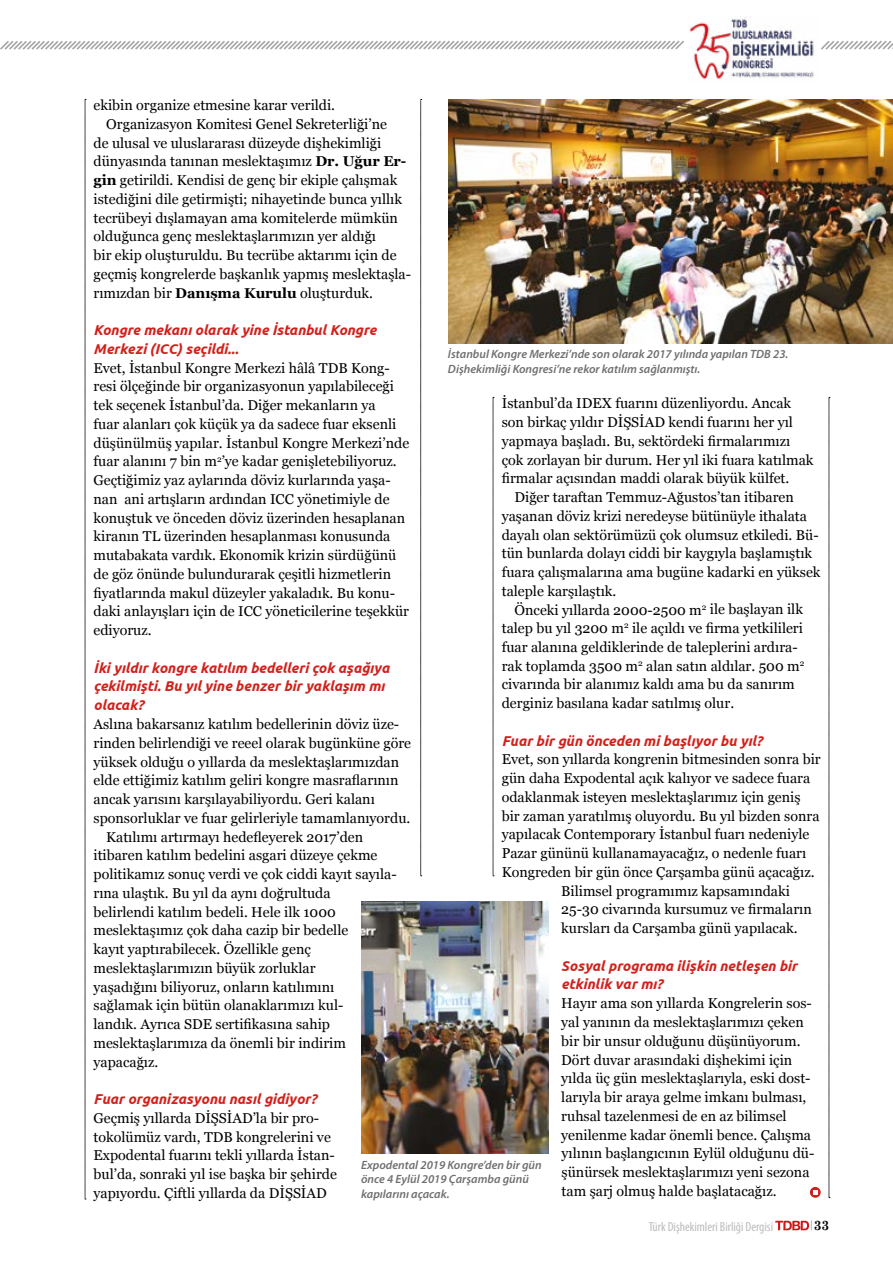
<style>
.page{position:relative;width:893px;height:1263px;background:#fff}
.page>*{position:absolute;margin:0;border:0;box-sizing:border-box;transform-origin:0 0}
.t1{font:14.25px/18.8px "Georgia";color:#000}
.t2{font:italic 700 14.25px/18.8px "Ubuntu";color:#d1211c}
.t3{font:700 13.5px "Century Schoolbook";color:#000}
.t4{font:condensed 13.05px "Myriad Pro";color:#bcbcbc}
.t5{font:italic 600 12px/14.4px "Myriad Pro";color:#706f6f}
.s1{font-weight:700}
</style>
<div class="page">
<svg style="left:85px;top:99px;width:1px;height:1101px"></svg>
<svg style="left:420px;top:99px;width:2px;height:777px;background:#a2a2a2"></svg>
<svg style="left:493px;top:397px;width:1px;height:479px"></svg>
<svg style="left:829px;top:397px;width:1px;height:801px"></svg>
<svg style="left:0;top:40px;width:684px;height:10px"></svg>
<svg style="left:821px;top:40px;width:72px;height:10px"></svg>
<svg style="left:775px;top:1220px;width:37px;height:10px"></svg>
<img style="left:448px;top:99px;width:445px;height:245px">
<img style="left:361px;top:901px;width:188px;height:252px">
<div style="left:810px;top:1187px;width:11px;height:11px;background:#d1211c;border-radius:50%"></div>
<svg style="left:813px;top:1190px;width:5px;height:5px"></svg>
<img style="left:690px;top:16px;width:124px;height:64px">
<p class="t1" style="left:94px;top:95px;width:243px">ekibin organize etmesine karar verildi.</p>
<p class="t1" style="left:106px;top:114px;width:282px">Organizasyon Komitesi Genel Sekreterliği’ne</p>
<p class="t1" style="left:94px;top:133px;width:289px">de ulusal ve uluslararası düzeyde dişhekimliği</p>
<p class="t1" style="left:94px;top:151px;width:314px">dünyasında tanınan meslektaşımız <span class="s1">Dr. Uğur Er-</span></p>
<p class="t1" style="left:94px;top:170px;width:305px"><span class="s1">gin</span> getirildi. Kendisi de genç bir ekiple çalışmak</p>
<p class="t1" style="left:94px;top:189px;width:310px">istediğini dile getirmişti; nihayetinde bunca yıllık</p>
<p class="t1" style="left:94px;top:208px;width:306px">tecrübeyi dışlamayan ama komitelerde mümkün</p>
<p class="t1" style="left:94px;top:227px;width:284px">olduğunca genç meslektaşlarımızın yer aldığı</p>
<p class="t1" style="left:94px;top:245px;width:305px">bir ekip oluşturuldu. Bu tecrübe aktarımı için de</p>
<p class="t1" style="left:94px;top:264px;width:319px">geçmiş kongrelerde başkanlık yapmış meslektaşla-</p>
<p class="t1" style="left:94px;top:283px;width:281px">rımızdan bir <span class="s1">Danışma Kurulu</span> oluşturduk.</p>
<p class="t2" style="left:94px;top:320px;width:284px">Kongre mekanı olarak yine İstanbul Kongre<br>Merkezi (ICC) seçildi...</p>
<p class="t1" style="left:94px;top:358px;width:317px">Evet, İstanbul Kongre Merkezi hâlâ TDB Kong&shy;resi ölçeğinde bir organizasyonun yapılabileceği tek seçenek İstanbul’da. Diğer mekanların ya<br>fuar alanları çok küçük ya da sadece fuar eksenli düşünülmüş yapılar. İstanbul Kongre Merkezi’nde fuar alanını 7 bin m<sup>2</sup>’ye kadar genişletebiliyoruz.<br>Geçtiğimiz yaz aylarında döviz kurlarında yaşa&shy;nan ani artışların ardından ICC yönetimiyle de konuştuk ve önceden döviz üzerinden hesaplanan kiranın TL üzerinden hesaplanması konusunda mutabakata vardık. Ekonomik krizin sürdüğünü de göz önünde bulundurarak çeşitli hizmetlerin fiyatlarında makul düzeyler yakaladık. Bu konu&shy;daki anlayışları için de ICC yöneticilerine teşekkür ediyoruz.</p>
<p class="t2" style="left:94px;top:658px;width:298px">İki yıldır kongre katılım bedelleri çok aşağıya çekilmişti. Bu yıl yine benzer bir yaklaşım mı olacak?</p>
<p class="t1" style="left:94px;top:714px;width:307px">Aslına bakarsanız katılım bedellerinin döviz üze-</p>
<p class="t1" style="left:94px;top:733px;width:319px">rinden belirlendiği ve reeel olarak bugünküne göre</p>
<p class="t1" style="left:94px;top:752px;width:307px">yüksek olduğu o yıllarda da meslektaşlarımızdan</p>
<p class="t1" style="left:94px;top:770px;width:306px">elde ettiğimiz katılım geliri kongre masraflarının</p>
<p class="t1" style="left:94px;top:789px;width:283px">ancak yarısını karşılayabiliyordu. Geri kalanı</p>
<p class="t1" style="left:94px;top:808px;width:318px">sponsorluklar ve fuar gelirleriyle tamamlanıyordu.</p>
<p class="t1" style="left:106px;top:827px;width:258px">Katılımı artırmayı hedefleyerek 2017’den</p>
<p class="t1" style="left:94px;top:845px;width:285px">itibaren katılım bedelini asgari düzeye çekme</p>
<p class="t1" style="left:94px;top:864px;width:305px">politikamız sonuç verdi ve çok ciddi kayıt sayıla-</p>
<p class="t1" style="left:94px;top:883px;width:239px">rına ulaştık. Bu yıl da aynı doğrultuda</p>
<p class="t1" style="left:94px;top:902px;width:244px">belirlendi katılım bedeli. Hele ilk 1000</p>
<p class="t1" style="left:94px;top:920px;width:256px">meslektaşımız çok daha cazip bir bedelle</p>
<p class="t1" style="left:94px;top:939px;width:219px">kayıt yaptırabilecek. Özellikle genç</p>
<p class="t1" style="left:94px;top:958px;width:224px">meslektaşlarımızın büyük zorluklar</p>
<p class="t1" style="left:94px;top:977px;width:242px">yaşadığını biliyoruz, onların katılımını</p>
<p class="t1" style="left:94px;top:995px;width:251px">sağlamak için bütün olanaklarımızı kul-</p>
<p class="t1" style="left:94px;top:1014px;width:238px">landık. Ayrıca SDE sertifikasına sahip</p>
<p class="t1" style="left:94px;top:1033px;width:254px">meslektaşlarımıza da önemli bir indirim</p>
<p class="t1" style="left:94px;top:1052px;width:66px">yapacağız.</p>
<p class="t2" style="left:94px;top:1089px;width:225px">Fuar organizasyonu nasıl gidiyor?</p>
<p class="t1" style="left:94px;top:1108px;width:245px">Geçmiş yıllarda DİŞSİAD’la bir pro&shy;tokolümüz vardı, TDB kongrelerini ve Expodental fuarını tekli yıllarda İstan&shy;bul’da, sonraki yıl ise başka bir şehirde yapıyordu. Çiftli yıllarda da DİŞSİAD</p>
<p class="t5" style="left:448px;top:347px;width:342px">İstanbul Kongre Merkezi’nde son olarak 2017 yılında yapılan TDB 23.<br>Dişhekimliği Kongresi’ne rekor katılım sağlanmıştı.</p>
<p class="t1" style="left:502px;top:393px;width:313px">İstanbul’da IDEX fuarını düzenliyordu. Ancak son birkaç yıldır DİŞSİAD kendi fuarını her yıl yapmaya başladı. Bu, sektördeki firmalarımızı çok zorlayan bir durum. Her yıl iki fuara katılmak firmalar açısından maddi olarak büyük külfet.</p>
<p class="t1" style="left:502px;top:487px;width:320px;text-indent:13px">Diğer taraftan Temmuz-Ağustos’tan itibaren yaşanan döviz krizi neredeyse bütünüyle ithalata dayalı olan sektörümüzü çok olumsuz etkiledi. Bü&shy;tün bunlarda dolayı ciddi bir kaygıyla başlamıştık fuara çalışmalarına ama bugüne kadarki en yüksek taleple karşılaştık.</p>
<p class="t1" style="left:502px;top:600px;width:304px;text-indent:13px">Önceki yıllarda 2000-2500 m<sup>2</sup> ile başlayan ilk talep bu yıl 3200 m<sup>2</sup> ile açıldı ve firma yetkilileri fuar alanına geldiklerinde de taleplerini ardıra&shy;rak toplamda 3500 m<sup>2</sup> alan satın aldılar. 500 m<sup>2 </sup>civarında bir alanımız kaldı ama bu da sanırım derginiz basılana kadar satılmış olur.</p>
<p class="t2" style="left:502px;top:731px;width:262px">Fuar bir gün önceden mi başlıyor bu yıl?</p>
<p class="t1" style="left:502px;top:749px;width:320px">Evet, son yıllarda kongrenin bitmesinden sonra bir</p>
<p class="t1" style="left:502px;top:768px;width:310px">gün daha Expodental açık kalıyor ve sadece fuara</p>
<p class="t1" style="left:502px;top:787px;width:300px">odaklanmak isteyen meslektaşlarımız için geniş</p>
<p class="t1" style="left:502px;top:806px;width:319px">bir zaman yaratılmış oluyordu. Bu yıl bizden sonra</p>
<p class="t1" style="left:502px;top:824px;width:309px">yapılacak Contemporary İstanbul fuarı nedeniyle</p>
<p class="t1" style="left:502px;top:843px;width:306px">Pazar gününü kullanamayacağız, o nedenle fuarı</p>
<p class="t1" style="left:502px;top:862px;width:314px">Kongreden bir gün önce Çarşamba günü açacağız.</p>
<p class="t1" style="left:561px;top:881px;width:230px">Bilimsel programımız kapsamındaki</p>
<p class="t1" style="left:561px;top:899px;width:252px">25-30 civarında kursumuz ve firmaların</p>
<p class="t1" style="left:561px;top:918px;width:238px">kursları da Carşamba günü yapılacak.</p>
<p class="t2" style="left:561px;top:956px;width:238px">Sosyal programa ilişkin netleşen bir etkinlik var mı?</p>
<p class="t1" style="left:561px;top:993px;width:255px">Hayır ama son yıllarda Kongrelerin sos&shy;yal yanının da meslektaşlarımızı çeken bir bir unsur olduğunu düşünüyorum.<br>Dört duvar arasındaki dişhekimi için yılda üç gün meslektaşlarıyla, eski dost&shy;larıyla bir araya gelme imkanı bulması, ruhsal tazelenmesi de en az bilimsel yenilenme kadar önemli bence. Çalışma yılının başlangıcının Eylül olduğunu dü&shy;şünürsek meslektaşlarımızı yeni sezona tam şarj olmuş halde başlatacağız.</p>
<p class="t4" style="left:649px;top:1218px;width:126px">Türk Dişhekimleri Birliği Dergisi</p>
<p class="t3" style="left:814px;top:1215px;width:17px">33</p>
<p class="t5" style="left:361px;top:1157px;width:182px">Expodental 2019 Kongre’den bir gün önce 4 Eylül 2019 Çarşamba günü kapılarını açacak.</p>
</div>
